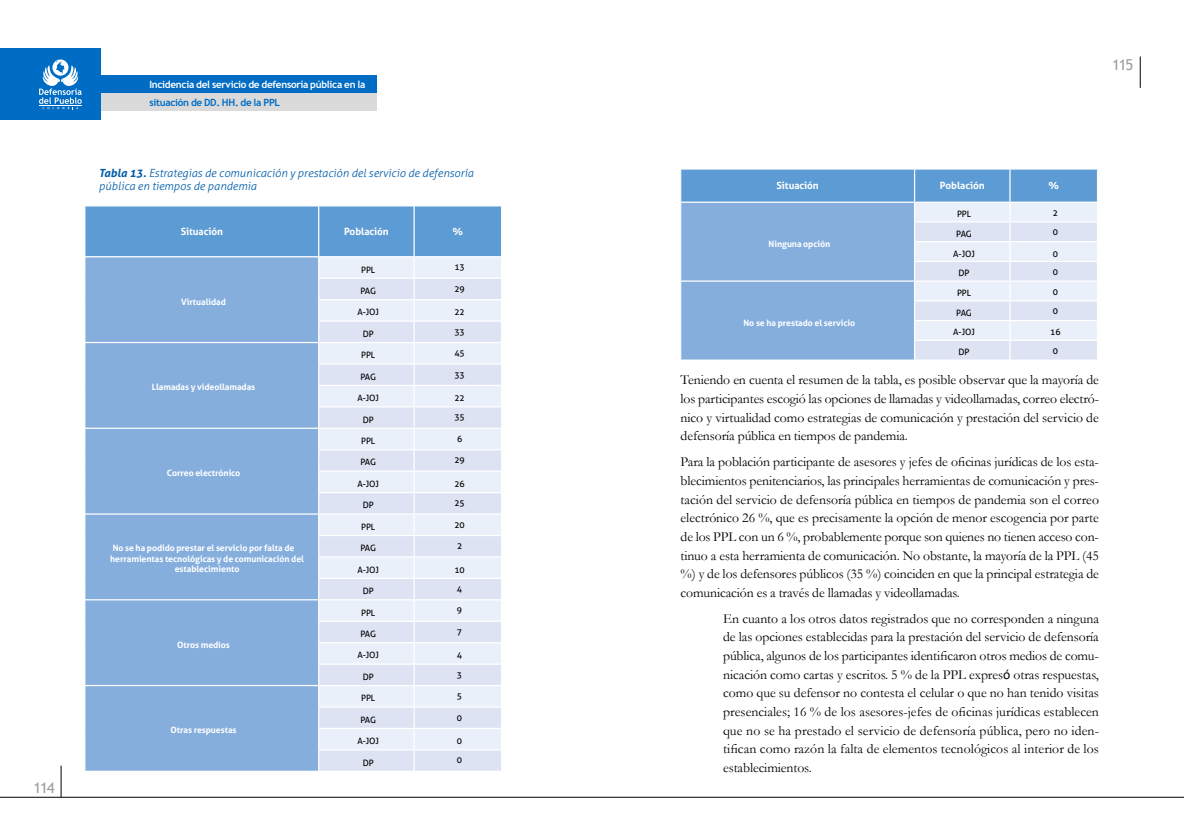
<style>
.page{position:relative;width:1184px;height:840px;background:#fff}
.page>*{position:absolute;margin:0;border:0;box-sizing:border-box;transform-origin:0 0}
.t1{font:15px "Trebuchet MS";letter-spacing:-.08em;color:#9d9d9c}
.t2{font:13.75px/18.6px "Garamond";letter-spacing:-.005em;color:#000;text-align:justify}
.t3{font:italic 300 11.25px/13.5px "Aller";letter-spacing:.005em;color:#005da9}
.t4{font:700 10px "Trebuchet MS";letter-spacing:-.03em;color:#fff}
.t5{font:700 10px "Aller";letter-spacing:-.005em;color:#fff}
.t6{font:700 10px "Trebuchet MS";letter-spacing:-.03em;color:#006cc3}
.t7{font:700 8.75px "Aller";letter-spacing:-.005em;color:#fff}
.t8{font:8.75px "Aller";letter-spacing:-.005em;color:#000}
.s1{font-weight:700}
.s2{font-family:"Calibri"}
</style>
<div class="page">
<div style="left:72px;top:93px;width:305px;height:18px;background:#dadada"></div>
<div style="left:72px;top:75px;width:305px;height:18px;background:#006cc3"></div>
<div style="left:0;top:49px;width:101px;height:71px;background:#006cc3"></div>
<svg style="left:39px;top:59px;width:43px;height:50px"></svg>
<hr style="left:61px;top:765px;width:1px;height:32px;background:#000">
<hr style="left:0;top:797px;width:1183px;height:1px;background:#000">
<hr style="left:1140px;top:56px;width:1px;height:32px;background:#000">
<svg style="left:85px;top:206px;width:417px;height:564px;background:#a9c5e7"></svg>
<hr style="left:414px;top:749px;width:87px;height:1px;background:#fff">
<hr style="left:413px;top:750px;width:2px;height:20px;background:#fff">
<svg style="left:680px;top:169px;width:418px;height:191px;background:#a5c3e6"></svg>
<p class="t1" style="left:33px;top:778px;width:23px">114</p>
<p class="t4" style="left:149px;top:79px;width:218px">Incidencia del servicio de defensoría pública en la</p>
<p class="t6" style="left:149px;top:96px;width:132px">situación de DD. HH. de la PPL</p>
<p class="t3" style="left:99px;top:166px;width:376px"><span class="s1">Tabla 13.</span> Estrategias de comunicación y prestación del servicio de defensoría pública en tiempos de pandemia</p>
<p class="t5" style="left:181px;top:225px;width:44px">Situación</p>
<p class="t5" style="left:344px;top:225px;width:46px">Población</p>
<p class="t5" style="left:452px;top:225px;width:12px">%</p>
<p class="t7" style="left:181px;top:296px;width:46px">Virtualidad</p>
<p class="t7" style="left:152px;top:382px;width:105px">Llamadas y videollamadas</p>
<p class="t7" style="left:167px;top:468px;width:75px">Correo electrónico</p>
<p class="t7" style="left:113px;top:543px;width:183px">No se ha podido prestar el servicio por falta de</p>
<p class="t7" style="left:110px;top:553px;width:195px">herramientas tecnológicas y de comunicación del</p>
<p class="t7" style="left:175px;top:564px;width:66px">establecimiento</p>
<p class="t7" style="left:177px;top:639px;width:54px">Otros medios</p>
<p class="t7" style="left:171px;top:725px;width:67px">Otras respuestas</p>
<p class="t8" style="left:361px;top:264px;width:16px">PPL</p>
<p class="t8" style="left:454px;top:262px;width:12px">13</p>
<p class="t8" style="left:360px;top:285px;width:17px">PAG</p>
<p class="t8" style="left:454px;top:283px;width:12px">29</p>
<p class="t8" style="left:357px;top:307px;width:23px">A-JOJ</p>
<p class="t8" style="left:454px;top:307px;width:12px">22</p>
<p class="t8" style="left:363px;top:328px;width:13px">DP</p>
<p class="t8" style="left:454px;top:326px;width:12px">33</p>
<p class="t8" style="left:361px;top:350px;width:16px">PPL</p>
<p class="t8" style="left:454px;top:348px;width:12px">45</p>
<p class="t8" style="left:360px;top:371px;width:17px">PAG</p>
<p class="t8" style="left:454px;top:369px;width:12px">33</p>
<p class="t8" style="left:357px;top:393px;width:23px">A-JOJ</p>
<p class="t8" style="left:454px;top:393px;width:12px">22</p>
<p class="t8" style="left:363px;top:414px;width:13px">DP</p>
<p class="t8" style="left:454px;top:412px;width:12px">35</p>
<p class="t8" style="left:361px;top:435px;width:16px">PPL</p>
<p class="t8" style="left:457px;top:433px;width:7px">6</p>
<p class="t8" style="left:360px;top:457px;width:17px">PAG</p>
<p class="t8" style="left:454px;top:455px;width:12px">29</p>
<p class="t8" style="left:357px;top:478px;width:23px">A-JOJ</p>
<p class="t8" style="left:454px;top:478px;width:12px">26</p>
<p class="t8" style="left:363px;top:500px;width:13px">DP</p>
<p class="t8" style="left:454px;top:498px;width:12px">25</p>
<p class="t8" style="left:361px;top:521px;width:16px">PPL</p>
<p class="t8" style="left:454px;top:519px;width:12px">20</p>
<p class="t8" style="left:360px;top:543px;width:17px">PAG</p>
<p class="t8" style="left:457px;top:540px;width:7px">2</p>
<p class="t8" style="left:357px;top:564px;width:23px">A-JOJ</p>
<p class="t8" style="left:454px;top:564px;width:12px">10</p>
<p class="t8" style="left:363px;top:585px;width:13px">DP</p>
<p class="t8" style="left:457px;top:583px;width:7px">4</p>
<p class="t8" style="left:361px;top:607px;width:16px">PPL</p>
<p class="t8" style="left:457px;top:605px;width:7px">9</p>
<p class="t8" style="left:360px;top:628px;width:17px">PAG</p>
<p class="t8" style="left:457px;top:626px;width:7px">7</p>
<p class="t8" style="left:357px;top:650px;width:23px">A-JOJ</p>
<p class="t8" style="left:457px;top:650px;width:7px">4</p>
<p class="t8" style="left:363px;top:671px;width:13px">DP</p>
<p class="t8" style="left:457px;top:669px;width:7px">3</p>
<p class="t8" style="left:361px;top:693px;width:16px">PPL</p>
<p class="t8" style="left:457px;top:690px;width:7px">5</p>
<p class="t8" style="left:360px;top:714px;width:17px">PAG</p>
<p class="t8" style="left:457px;top:712px;width:7px">0</p>
<p class="t8" style="left:357px;top:736px;width:23px">A-JOJ</p>
<p class="t8" style="left:457px;top:736px;width:7px">0</p>
<p class="t8" style="left:363px;top:757px;width:13px">DP</p>
<p class="t8" style="left:457px;top:755px;width:7px">0</p>
<p class="t1" style="left:1112px;top:55px;width:23px">115</p>
<p class="t5" style="left:776px;top:180px;width:44px">Situación</p>
<p class="t5" style="left:939px;top:180px;width:46px">Población</p>
<p class="t5" style="left:1048px;top:180px;width:12px">%</p>
<p class="t7" style="left:768px;top:238px;width:63px">Ninguna opción</p>
<p class="t8" style="left:957px;top:209px;width:16px">PPL</p>
<p class="t8" style="left:1052px;top:207px;width:7px">2</p>
<p class="t8" style="left:956px;top:228px;width:17px">PAG</p>
<p class="t8" style="left:1052px;top:227px;width:7px">0</p>
<p class="t8" style="left:953px;top:248px;width:23px">A-JOJ</p>
<p class="t8" style="left:1052px;top:248px;width:7px">0</p>
<p class="t8" style="left:958px;top:268px;width:13px">DP</p>
<p class="t8" style="left:1052px;top:266px;width:7px">0</p>
<p class="t8" style="left:957px;top:287px;width:16px">PPL</p>
<p class="t8" style="left:1052px;top:286px;width:7px">0</p>
<p class="t8" style="left:956px;top:307px;width:17px">PAG</p>
<p class="t8" style="left:1052px;top:306px;width:7px">0</p>
<p class="t8" style="left:953px;top:327px;width:23px">A-JOJ</p>
<p class="t8" style="left:1050px;top:327px;width:12px">16</p>
<p class="t8" style="left:958px;top:347px;width:13px">DP</p>
<p class="t8" style="left:1052px;top:345px;width:7px">0</p>
<p class="t2" style="left:680px;top:370px;width:420px">Teniendo en cuenta el resumen de la tabla, es posible observar que la mayoría de los participantes escogió las opciones de llamadas y videollamadas, correo electró&shy;nico y virtualidad como estrategias de comunicación y prestación del servicio de defensoría pública en tiempos de pandemia.</p>
<p class="t2" style="left:680px;top:452px;width:420px">Para la población participante de asesores y jefes de oficinas jurídicas de los esta&shy;blecimientos penitenciarios, las principales herramientas de comunicación y pres&shy;tación del servicio de defensoría pública en tiempos de pandemia son el correo electrónico 26 %, que es precisamente la opción de menor escogencia por parte de los PPL con un 6 %, probablemente porque son quienes no tienen acceso con&shy;tinuo a esta herramienta de comunicación. No obstante, la mayoría de la PPL (45 %) y de los defensores públicos (35 %) coinciden en que la principal estrategia de comunicación es a través de llamadas y videollamadas.</p>
<p class="t2" style="left:723px;top:608px;width:377px">En cuanto a los otros datos registrados que no corresponden a ninguna de las opciones establecidas para la prestación del servicio de defensoría pública, algunos de los participantes identificaron otros medios de comu&shy;nicación como cartas y escritos. 5 % de la PPL expres<span class="s2">ó</span> otras respuestas, como que su defensor no contesta el celular o que no han tenido visitas presenciales; 16 % de los asesores-jefes de oficinas jurídicas establecen que no se ha prestado el servicio de defensoría pública, pero no iden&shy;tifican como razón la falta de elementos tecnológicos al interior de los establecimientos.</p>
<p class="t7" style="left:743px;top:317px;width:113px">No se ha prestado el servicio</p>
</div>
